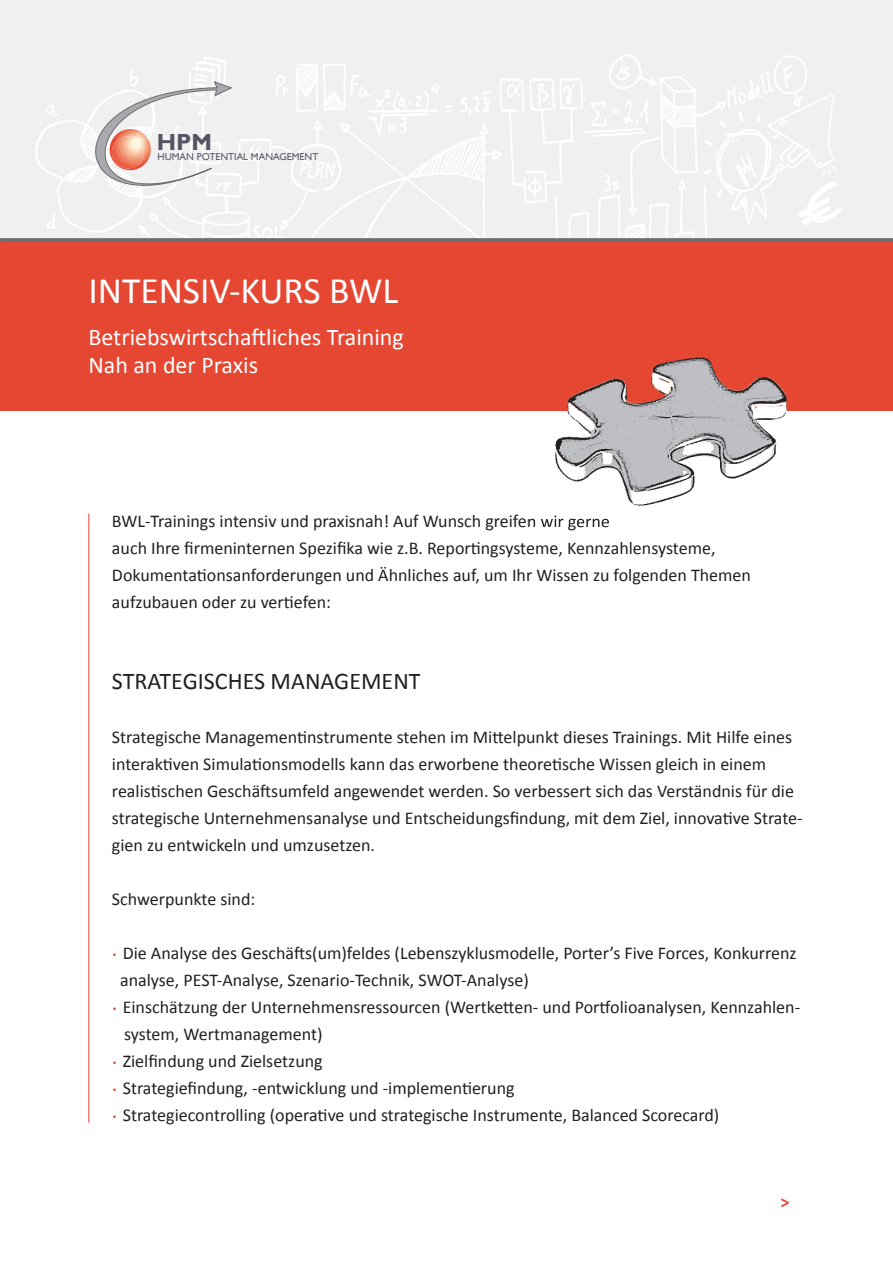
<style>
.page{position:relative;width:893px;height:1263px;background:#fff}
.page>*{position:absolute;margin:0;border:0;box-sizing:border-box;transform-origin:0 0}
.t1{font:37.5px "Calibri";color:#fff}
.t2{font:24px/28.8px "Calibri";color:#fff}
.t3{font:24px "Calibri";color:#231f20}
.t4{font:700 23.25px "Gill Sans";color:#585364}
.t5{font:18px/27px "Calibri";color:#231f20}
.t6{font:700 18px "Calibri";color:#e54733}
.t7{font:9.9px "Gill Sans";color:#5c5668}
</style>
<div class="page">
<div style="left:0;top:240px;width:893px;height:171px;background:#e54733"></div>
<svg style="left:89px;top:81px;width:143px;height:111px"></svg>
<hr style="left:88px;top:514px;width:1px;height:609px;background:#e54733">
<img style="left:554px;top:357px;width:234px;height:149px">
<img style="left:528px;top:515px;width:81px;height:10px">
<p class="t4" style="left:157px;top:128px;width:57px">HPM</p>
<p class="t7" style="left:157px;top:151px;width:162px">HUMAN POTENTIAL MANAGEMENT</p>
<h1 class="t1" style="left:88px;top:266px;width:311px">INTENSIV-KURS BWL</h1>
<h2 class="t2" style="left:88px;top:322px;width:317px">Betriebswirtschaftliches Training<br>Nah an der Praxis</h2>
<p class="t5" style="left:112px;top:508px;width:640px">BWL-Trainings intensiv und praxisnah! Auf Wunsch greifen wir gerne<br>auch Ihre firmeninternen Spezifika wie z.B. Reportingsysteme, Kennzahlensysteme, Dokumentationsanforderungen und Ähnliches auf, um Ihr Wissen zu folgenden Themen aufzubauen oder zu vertiefen:</p>
<h2 class="t3" style="left:112px;top:666px;width:310px">STRATEGISCHES MANAGEMENT</h2>
<p class="t5" style="left:112px;top:724px;width:692px">Strategische Managementinstrumente stehen im Mittelpunkt dieses Trainings. Mit Hilfe eines interaktiven Simulationsmodells kann das erworbene theoretische Wissen gleich in einem realistischen Geschäftsumfeld angewendet werden. So verbessert sich das Verständnis für die strategische Unternehmensanalyse und Entscheidungsfindung, mit dem Ziel, innovative Strate&shy;gien zu entwickeln und umzusetzen.</p>
<p class="t5" style="left:112px;top:886px;width:145px">Schwerpunkte sind:</p>
<p class="t5" style="left:112px;top:940px;width:686px"><sup>.</sup> Die Analyse des Geschäfts(um)feldes (Lebenszyklusmodelle, Porter’s Five Forces, Konkurrenz</p>
<p class="t5" style="left:120px;top:967px;width:410px">analyse, PEST-Analyse, Szenario-Technik, SWOT-Analyse)</p>
<p class="t5" style="left:112px;top:994px;width:690px"><sup>.</sup> Einschätzung der Unternehmensressourcen (Wertketten- und Portfolioanalysen, Kennzahlen-</p>
<p class="t5" style="left:124px;top:1021px;width:200px">system, Wertmanagement)</p>
<p class="t5" style="left:112px;top:1048px;width:212px"><sup>.</sup> Zielfindung und Zielsetzung</p>
<p class="t5" style="left:112px;top:1075px;width:404px"><sup>.</sup> Strategiefindung, -entwicklung und -implementierung</p>
<p class="t5" style="left:112px;top:1102px;width:609px"><sup>.</sup> Strategiecontrolling (operative und strategische Instrumente, Balanced Scorecard)</p>
<p class="t6" style="left:780px;top:1190px;width:10px">&gt;</p>
</div>
